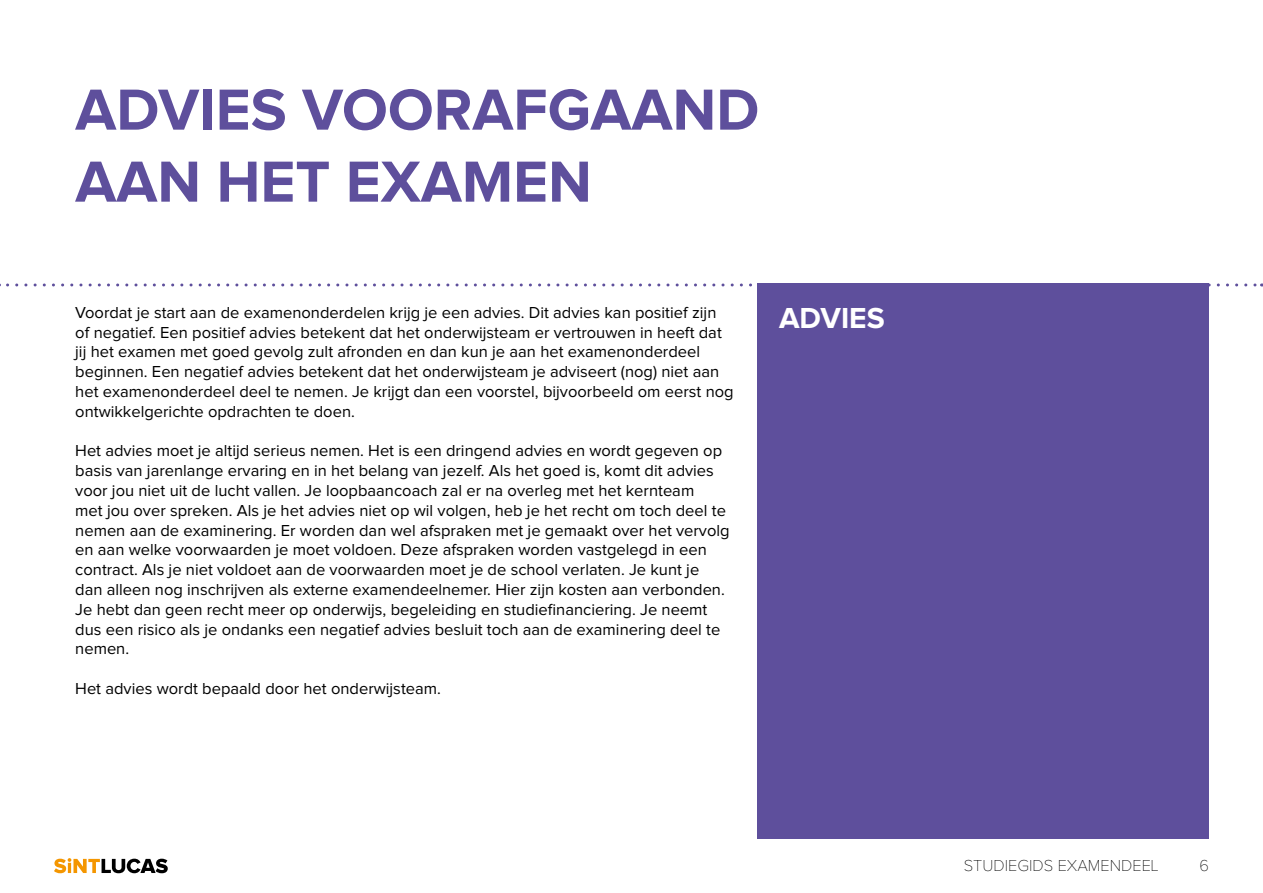
<style>
.page{position:relative;width:1263px;height:893px;background:#fff}
.page>*{position:absolute;margin:0;border:0;box-sizing:border-box;transform-origin:0 0}
.t1{font:700 60px/72px "Proxima Nova";color:#5e4f9c}
.t2{font:700 30px "Proxima Nova";color:#fff}
.t3{font:16.5px/19.8px "Proxima Nova";color:#000}
.t4{font:100 16.5px "Proxima Nova";color:#000}
</style>
<div class="page">
<svg style="left:54px;top:858px;width:114px;height:15px"></svg>
<div style="left:758px;top:283px;width:451px;height:556px;background:#5e4f9c"></div>
<svg style="left:8px;top:283px;width:1254px;height:3px"></svg>
<h1 class="t1" style="left:75px;top:76px;width:685px">ADVIES VOORAFGAAND<br>AAN HET EXAMEN</h1>
<p class="t3" style="left:75px;top:303px;width:660px">Voordat je start aan de examenonderdelen krijg je een advies. Dit advies kan positief zijn of negatief. Een positief advies betekent dat het onderwijsteam er vertrouwen in heeft dat jij het examen met goed gevolg zult afronden en dan kun je aan het examenonderdeel beginnen. Een negatief advies betekent dat het onderwijsteam je adviseert (nog) niet aan het examenonderdeel deel te nemen. Je krijgt dan een voorstel, bijvoorbeeld om eerst nog ontwikkelgerichte opdrachten te doen.</p>
<p class="t3" style="left:75px;top:442px;width:656px">Het advies moet je altijd serieus nemen. Het is een dringend advies en wordt gegeven op basis van jarenlange ervaring en in het belang van jezelf. Als het goed is, komt dit advies voor jou niet uit de lucht vallen. Je loopbaancoach zal er na overleg met het kernteam<br>met jou over spreken. Als je het advies niet op wil volgen, heb je het recht om toch deel te nemen aan de examinering. Er worden dan wel afspraken met je gemaakt over het vervolg en aan welke voorwaarden je moet voldoen. Deze afspraken worden vastgelegd in een contract. Als je niet voldoet aan de voorwaarden moet je de school verlaten. Je kunt je dan alleen nog inschrijven als externe examendeelnemer. Hier zijn kosten aan verbonden.<br>Je hebt dan geen recht meer op onderwijs, begeleiding en studiefinanciering. Je neemt dus een risico als je ondanks een negatief advies besluit toch aan de examinering deel te nemen.</p>
<p class="t3" style="left:75px;top:679px;width:367px">Het advies wordt bepaald door het onderwijsteam.</p>
<h2 class="t2" style="left:779px;top:305px;width:107px">ADVIES</h2>
<p class="t4" style="left:964px;top:858px;width:196px">STUDIEGIDS EXAMENDEEL</p>
<p class="t4" style="left:1199px;top:858px;width:11px">6</p>
</div>
